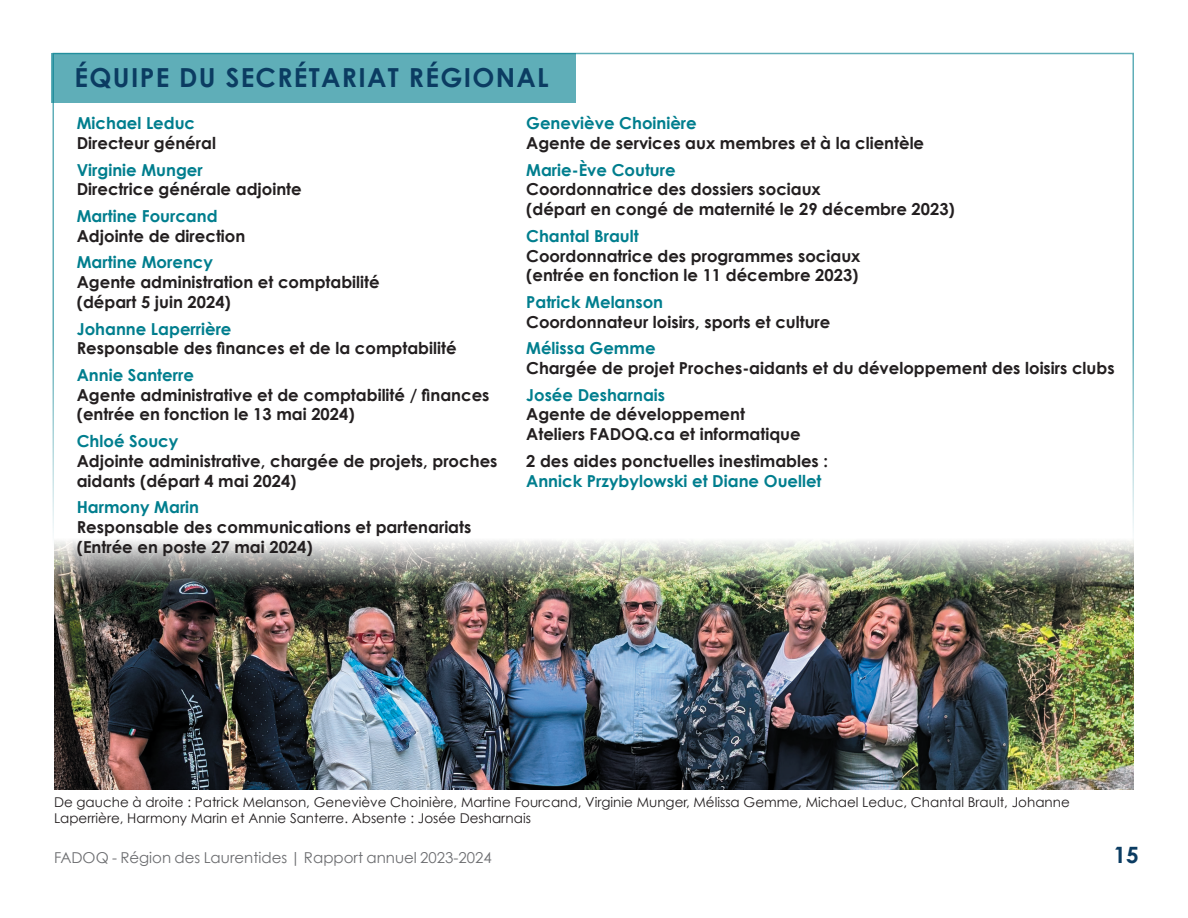
<style>
.page{position:relative;width:1188px;height:918px;background:#fff}
.page>*{position:absolute;margin:0;border:0;box-sizing:border-box;transform-origin:0 0}
.t1{font:700 26.25px "Century Gothic";letter-spacing:.05em;color:#0b3c62}
.t2{font:700 22.5px "Century Gothic";color:#0b3c62}
.t3{font:700 16.5px/19.8px "Century Gothic";color:#231f20}
.t4{font:700 16.5px "Century Gothic";color:#007e8e}
.t5{font:15px "Century Gothic";color:#6c6d70}
.t6{font:13.5px/16.2px "Century Gothic";color:#231f20}
</style>
<div class="page">
<div style="left:51px;top:53px;width:525px;height:49px;background:#5faeb8"></div>
<img style="left:54px;top:384px;width:1080px;height:405px">
<h1 class="t1" style="left:75px;top:61px;width:476px">ÉQUIPE DU SECRÉTARIAT RÉGIONAL</h1>
<p class="t4" style="left:77px;top:113px;width:120px">Michael Leduc</p>
<p class="t3" style="left:77px;top:133px;width:141px">Directeur général</p>
<p class="t4" style="left:77px;top:159px;width:128px">Virginie Munger</p>
<p class="t3" style="left:77px;top:179px;width:227px">Directrice générale adjointe</p>
<p class="t4" style="left:77px;top:206px;width:142px">Martine Fourcand</p>
<p class="t3" style="left:77px;top:226px;width:170px">Adjointe de direction</p>
<p class="t4" style="left:77px;top:252px;width:138px">Martine Morency</p>
<p class="t3" style="left:77px;top:272px;width:304px">Agente administration et comptabilité (départ 5 juin 2024)</p>
<p class="t4" style="left:77px;top:318px;width:156px">Johanne Laperrière</p>
<p class="t3" style="left:77px;top:338px;width:381px">Responsable des finances et de la comptabilité</p>
<p class="t4" style="left:77px;top:365px;width:119px">Annie Santerre</p>
<p class="t3" style="left:77px;top:384px;width:414px">Agente administrative et de comptabilité / finances (entrée en fonction le 13 mai 2024)</p>
<p class="t4" style="left:77px;top:431px;width:103px">Chloé Soucy</p>
<p class="t3" style="left:77px;top:451px;width:422px">Adjointe administrative, chargée de projets, proches aidants (départ 4 mai 2024)</p>
<p class="t4" style="left:77px;top:497px;width:124px">Harmony Marin</p>
<p class="t3" style="left:77px;top:517px;width:396px">Responsable des communications et partenariats (Entrée en poste 27 mai 2024)</p>
<p class="t4" style="left:526px;top:113px;width:172px">Geneviève Choinière</p>
<p class="t3" style="left:526px;top:133px;width:399px">Agente de services aux membres et à la clientèle</p>
<p class="t4" style="left:526px;top:159px;width:151px">Marie-Ève Couture</p>
<p class="t3" style="left:526px;top:179px;width:430px">Coordonnatrice des dossiers sociaux<br>(départ en congé de maternité le 29 décembre 2023)</p>
<p class="t4" style="left:526px;top:225px;width:114px">Chantal Brault</p>
<p class="t3" style="left:526px;top:245px;width:336px">Coordonnatrice des programmes sociaux (entrée en fonction le 11 décembre 2023)</p>
<p class="t4" style="left:526px;top:292px;width:138px">Patrick Melanson</p>
<p class="t3" style="left:526px;top:312px;width:306px">Coordonnateur loisirs, sports et culture</p>
<p class="t4" style="left:526px;top:338px;width:131px">Mélissa Gemme</p>
<p class="t3" style="left:526px;top:358px;width:590px">Chargée de projet Proches-aidants et du développement des loisirs clubs</p>
<p class="t4" style="left:526px;top:384px;width:140px">Josée Desharnais</p>
<p class="t3" style="left:526px;top:404px;width:276px">Agente de développement<br>Ateliers FADOQ.ca et informatique</p>
<p class="t3" style="left:526px;top:451px;width:303px">2 des aides ponctuelles inestimables :</p>
<p class="t4" style="left:526px;top:470px;width:297px">Annick Przybylowski et Diane Ouellet</p>
<p class="t6" style="left:54px;top:794px;width:1017px">De gauche à droite : Patrick Melanson, Geneviève Choinière, Martine Fourcand, Virginie Munger, Mélissa Gemme, Michael Leduc, Chantal Brault, Johanne<br>Laperrière, Harmony Marin et Annie Santerre. Absente : Josée Desharnais</p>
<p class="t5" style="left:54px;top:848px;width:439px">FADOQ - Région des Laurentides | Rapport annuel 2023-2024</p>
<h2 class="t2" style="left:1113px;top:840px;width:27px">15</h2>
</div>
